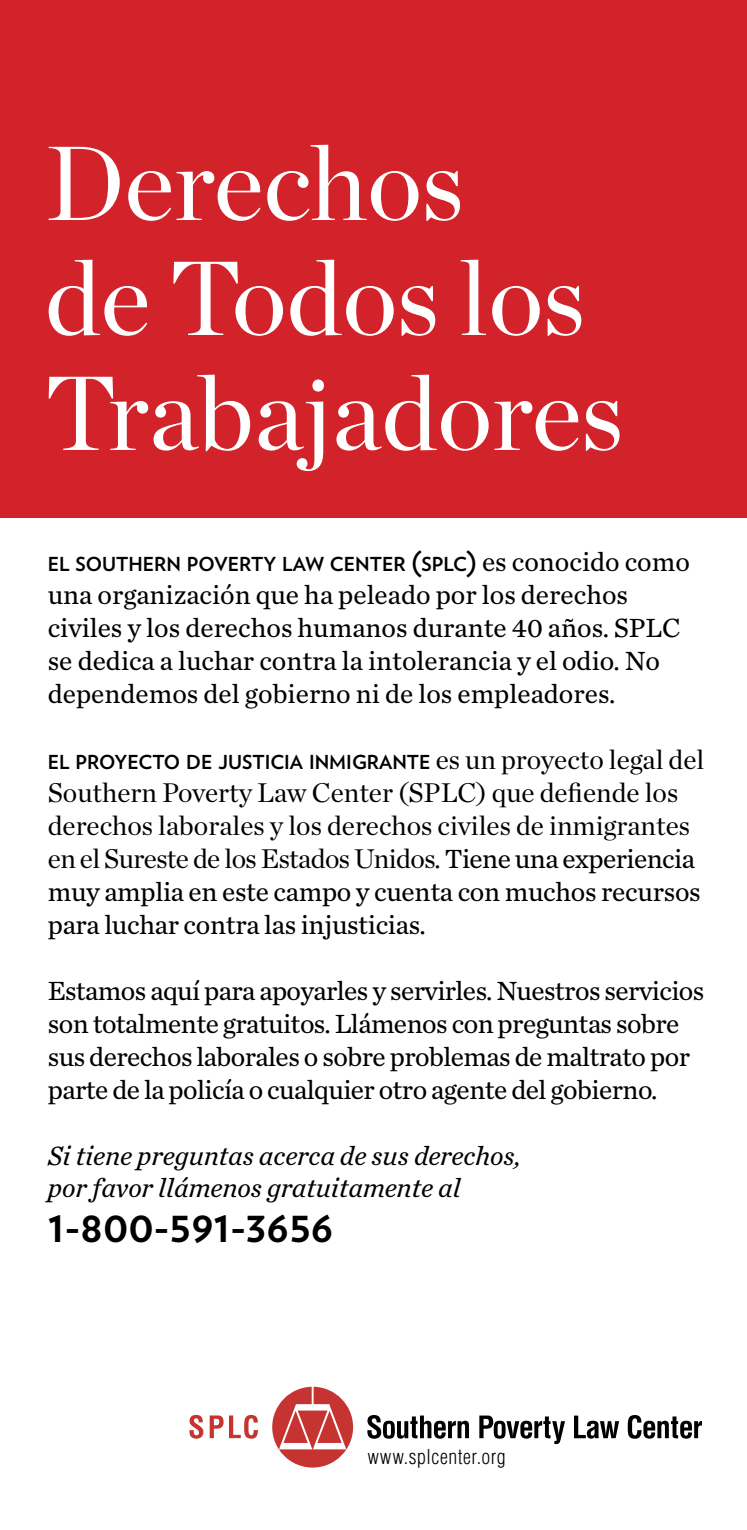
<style>
.page{position:relative;width:747px;height:1530px;background:#fff}
.page>*{position:absolute;margin:0;border:0;box-sizing:border-box;transform-origin:0 0}
.t1{font:105px/115px "Chronicle Display";color:#fff}
.t2{font:700 45px "Verlag";color:#000}
.t3{font:27.5px/33px "Chronicle Text G2";letter-spacing:-.01em;color:#000}
.t4{font:27.5px/33px "Chronicle Deck";color:#000}
.t5{font:italic 27.5px/32.5px "Chronicle Text G2";color:#000}
.t6{font:300 condensed 20px "Helvetica LT Std";letter-spacing:.03em;color:#000}
.t7{font:700 19.25px "Verlag";color:#000}
.s1{font-size:27.5px}
.s2{font-family:"Chronicle Text G2";font-weight:400;font-size:27.5px}
.s3{font-family:"Chronicle Deck";font-weight:400;font-size:27.5px}
.s4{font-family:"Chronicle Text G2"}
</style>
<div class="page">
<div style="left:0;top:0;width:747px;height:518px;background:#d2232a"></div>
<svg style="left:272px;top:1387px;width:81px;height:81px"></svg>
<svg style="left:190px;top:1415px;width:13px;height:24px"></svg>
<svg style="left:210px;top:1415px;width:48px;height:24px"></svg>
<svg style="left:367px;top:1415px;width:102px;height:24px"></svg>
<svg style="left:479px;top:1416px;width:86px;height:29px"></svg>
<svg style="left:574px;top:1416px;width:45px;height:23px"></svg>
<svg style="left:628px;top:1415px;width:74px;height:24px"></svg>
<h1 class="t1" style="left:45px;top:118px;width:580px">Derechos<br>de Todos los<br>Trabajadores</h1>
<p class="t7" style="left:48px;top:549px;width:644px">EL SOUTHERN POVERTY LAW CENTER <span class="s1">(</span>SPLC<span class="s1">)</span> <span class="s2">es conocido como</span></p>
<p class="t3" style="left:48px;top:577px;width:634px">una organización que ha peleado por los derechos civiles y los derechos humanos durante 40 años. SPLC se dedica a luchar contra la intolerancia y el odio. No dependemos del gobierno ni de los empleadores.</p>
<p class="t7" style="left:48px;top:747px;width:658px">EL PROYECTO DE JUSTICIA INMIGRANTE <span class="s3">es un proyecto legal del</span></p>
<p class="t4" style="left:48px;top:774px;width:649px">Southern Poverty Law Center (SPLC) que defiende los derechos laborales y los derechos civiles de inmigrantes en el Sureste de los Estados Unidos. <span class="s4">Tiene una experiencia</span></p>
<p class="t3" style="left:48px;top:874px;width:655px">muy amplia en este campo y cuenta con muchos recursos para luchar contra las injusticias.</p>
<p class="t3" style="left:48px;top:973px;width:658px">Estamos aquí para apoyarles y servirles. Nuestros servicios son totalmente gratuitos. Llámenos con preguntas sobre sus derechos laborales o sobre problemas de maltrato por parte de la policía o cualquier otro agente del gobierno.</p>
<p class="t5" style="left:48px;top:1137px;width:475px">Si tiene preguntas acerca de sus derechos, por favor llámenos gratuitamente al</p>
<h2 class="t2" style="left:48px;top:1190px;width:287px">1-800-591-3656</h2>
<p class="t6" style="left:368px;top:1444px;width:139px">www.splcenter.org</p>
</div>
